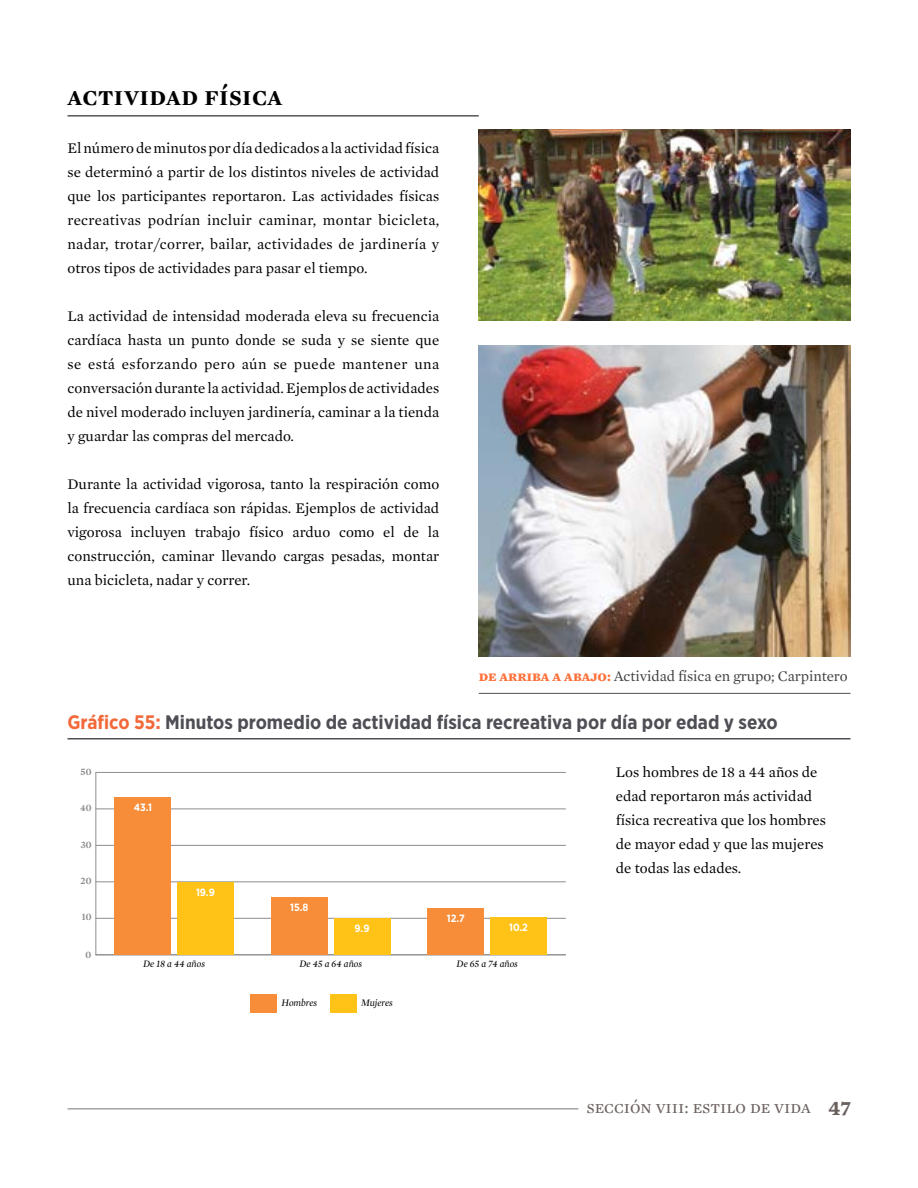
<style>
.page{position:relative;width:918px;height:1188px;background:#fff}
.page>*{position:absolute;margin:0;border:0;box-sizing:border-box;transform-origin:0 0}
.t1{font:27.75px "Mercury Display Bold SC";letter-spacing:.015em;color:#000}
.H3__Graphs___Charts{font:700 19.5px "Gotham Narrow";color:#4e4e55}
.t2{font:18px "Mercury Text G1 Roman SC";color:#6a615f}
.Body{font:15px/24px "Mercury Text G1 Roman";color:#000;text-align:justify}
.Body__No_Justify{font:15px/24px "Mercury Text G1 Roman";color:#000}
.t3{font:15px "Mercury Text G1 Roman";letter-spacing:-.005em;color:#414042}
.t4{font:700 10.5px "Gotham Narrow";color:#fff}
.t5{font:italic 10.05px "Mercury Display";color:#000}
.t6{font:10.05px "Mercury Display Bold SC";color:#8d8d90}
.s1{font-family:"Mercury Text G1 Bold SC";color:#ff713b}
.s2{color:#f26838}
.s3{font-family:"Mercury Text G1 Bold SC";font-size:21px}
</style>
<div class="page">
<hr style="left:96px;top:772px;width:1px;height:183px;background:#8d8d90">
<hr style="left:96px;top:955px;width:470px;height:1px;background:#8d8d90">
<hr style="left:96px;top:918px;width:470px;height:1px;background:#8d8d90">
<hr style="left:96px;top:882px;width:470px;height:1px;background:#8d8d90">
<hr style="left:96px;top:845px;width:470px;height:1px;background:#8d8d90">
<hr style="left:96px;top:809px;width:470px;height:1px;background:#8d8d90">
<hr style="left:96px;top:772px;width:470px;height:1px;background:#8d8d90">
<div style="left:177px;top:882px;width:57px;height:73px;background:#ffc216"></div>
<div style="left:334px;top:919px;width:56px;height:36px;background:#ffc216"></div>
<div style="left:490px;top:918px;width:57px;height:37px;background:#ffc216"></div>
<div style="left:115px;top:798px;width:56px;height:157px;background:#f78d39"></div>
<div style="left:271px;top:897px;width:57px;height:58px;background:#f78d39"></div>
<div style="left:428px;top:908px;width:56px;height:47px;background:#f78d39"></div>
<div style="left:331px;top:994px;width:26px;height:18px;background:#ffc216"></div>
<div style="left:251px;top:994px;width:26px;height:18px;background:#f78d39"></div>
<img style="left:479px;top:129px;width:371px;height:192px">
<img style="left:479px;top:345px;width:371px;height:312px">
<hr style="left:68px;top:1108px;width:783px;height:1px;background:#7b7472">
<div style="left:578px;top:1100px;width:250px;height:44px;background:#fff"></div>
<div style="left:828px;top:1101px;width:23px;height:45px;background:#fff"></div>
<hr style="left:68px;top:115px;width:411px;height:1px;background:#000">
<hr style="left:67px;top:738px;width:783px;height:2px;background:#4e4e55">
<hr style="left:479px;top:693px;width:372px;height:1px;background:#4e4e55">
<h2 class="t1" style="left:68px;top:79px;width:217px">actividad física</h2>
<p class="Body" style="left:68px;top:136px;width:373px">El número de minutos por día dedicados a la actividad física se determinó a partir de los distintos niveles de actividad que los participantes reportaron. Las actividades físicas recreativas podrían incluir caminar, montar bicicleta, nadar, trotar/correr, bailar, actividades de jardinería y otros tipos de actividades para pasar el tiempo.</p>
<p class="Body" style="left:68px;top:304px;width:373px">La actividad de intensidad moderada eleva su frecuencia cardíaca hasta un punto donde se suda y se siente que se está esforzando pero aún se puede mantener una conversación durante la actividad. Ejemplos de actividades de nivel moderado incluyen jardinería, caminar a la tienda y guardar las compras del mercado.</p>
<p class="Body" style="left:68px;top:472px;width:373px">Durante la actividad vigorosa, tanto la respiración como la frecuencia cardíaca son rápidas. Ejemplos de actividad vigorosa incluyen trabajo físico arduo como el de la construcción, caminar llevando cargas pesadas, montar una bicicleta, nadar y correr.</p>
<p class="t3" style="left:479px;top:667px;width:371px"><span class="s1">de arriba a abajo:</span> Actividad física en grupo; Carpintero</p>
<p class="H3__Graphs___Charts" style="left:67px;top:710px;width:712px"><span class="s2">Gráfico 55:</span> Minutos promedio de actividad física recreativa por día por edad y sexo</p>
<p class="Body__No_Justify" style="left:616px;top:760px;width:212px">Los hombres de 18 a 44 años de edad reportaron más actividad física recreativa que los hombres de mayor edad y que las mujeres de todas las edades.</p>
<p class="t6" style="left:81px;top:766px;width:12px">50</p>
<p class="t4" style="left:134px;top:800px;width:20px">43.1</p>
<p class="t6" style="left:80px;top:802px;width:13px">40</p>
<p class="t6" style="left:81px;top:838px;width:12px">30</p>
<p class="t6" style="left:81px;top:875px;width:12px">20</p>
<p class="t6" style="left:82px;top:911px;width:11px">10</p>
<p class="t6" style="left:85px;top:949px;width:7px">0</p>
<p class="t4" style="left:196px;top:885px;width:20px">19.9</p>
<p class="t4" style="left:290px;top:900px;width:20px">15.8</p>
<p class="t4" style="left:355px;top:922px;width:16px">9.9</p>
<p class="t4" style="left:447px;top:911px;width:19px">12.7</p>
<p class="t4" style="left:509px;top:920px;width:20px">10.2</p>
<p class="t5" style="left:143px;top:958px;width:63px">De 18 a 44 años</p>
<p class="t5" style="left:299px;top:958px;width:64px">De 45 a 64 años</p>
<p class="t5" style="left:457px;top:958px;width:63px">De 65 a 74 años</p>
<p class="t5" style="left:282px;top:997px;width:37px">Hombres</p>
<p class="t5" style="left:361px;top:997px;width:33px">Mujeres</p>
<p class="t2" style="left:586px;top:1096px;width:266px">sección viii: estilo de vida <span class="s3">47</span></p>
</div>
